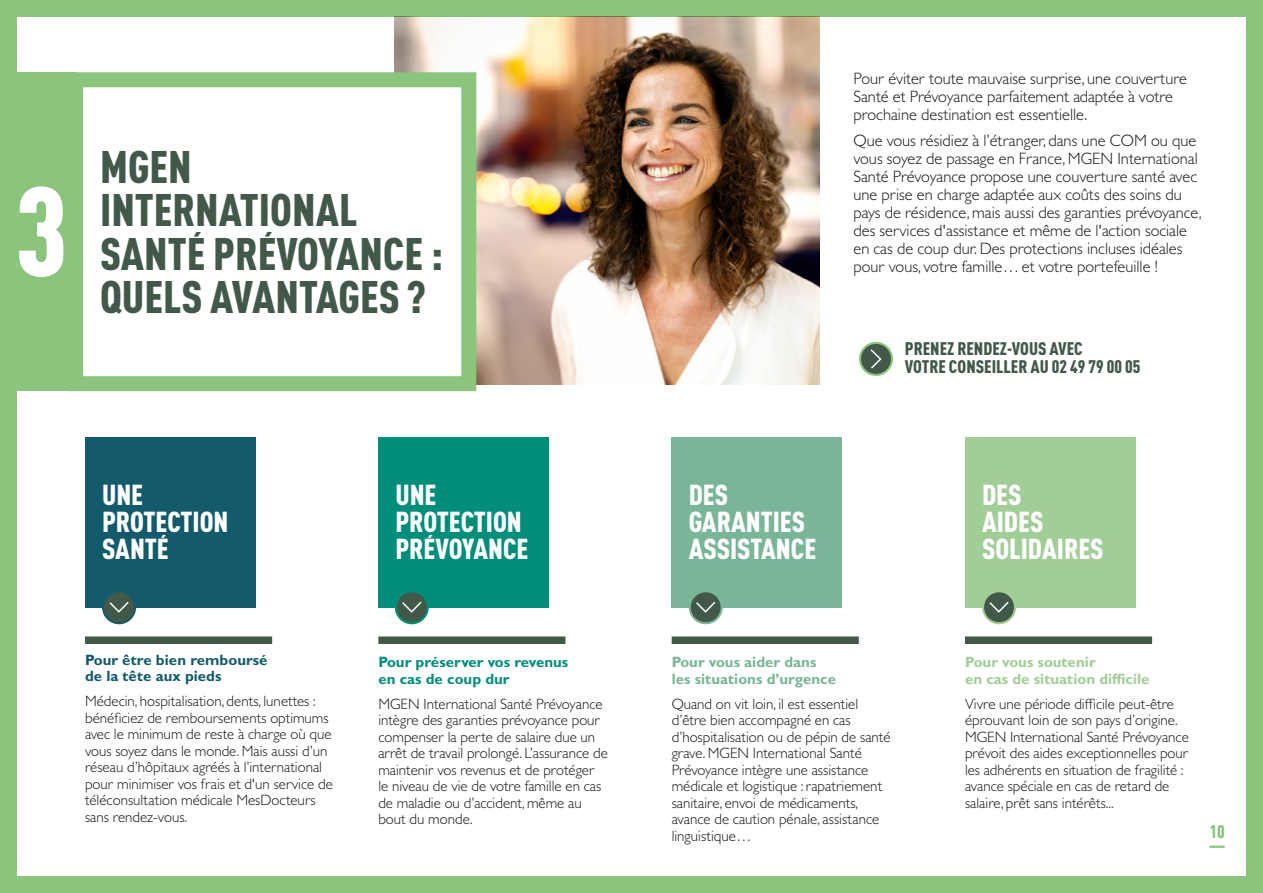
<style>
.page{position:relative;width:1263px;height:893px;background:#8ac47d}
.page>*{position:absolute;margin:0;border:0;box-sizing:border-box;transform-origin:0 0}
.t1{font:124.5px "MGEN Din Pro Condensed Black Modif Intermediaire";color:#fff}
.t2{font:45px/43.5px "MGEN Din Pro Condensed Black Modif Intermediaire";color:#425949}
.t3{font:28.5px/27px "MGEN Din Pro Condensed Black Modif Intermediaire";color:#fff}
.t4{font:18px/18px "MGEN Din Pro Condensed Black Modif Intermediaire";color:#425949}
.t5{font:18px "MGEN Din Pro Condensed Black Modif";color:#8ac47d}
.t6{font:300 16.5px/18px "Mgen Gill Sans MT Pro";color:#181716}
.t7{font:300 15px/16.5px "Mgen Gill Sans MT Pro";color:#181716}
.t8{font:700 15px/16.5px "Mgen Gill Sans MT Pro";color:#a1cd97}
.t9{font:700 15px/16.5px "Mgen Gill Sans MT Pro";color:#79b597}
.t10{font:700 15px/16.5px "Mgen Gill Sans MT Pro";color:#135a6d}
.t11{font:700 15px/16.5px "Mgen Gill Sans MT Pro";color:#008d7a}
</style>
<div class="page">
<div style="left:17px;top:17px;width:1229px;height:859px;background:#fff"></div>
<svg style="left:1209px;top:846px;width:16px;height:2px"></svg>
<img style="left:394px;top:17px;width:425px;height:368px">
<div style="left:76px;top:80px;width:393px;height:304px;background:#fff"></div>
<div style="left:68px;top:72px;width:408px;height:319px;border:15px solid #8ac47d"></div>
<div style="left:85px;top:437px;width:170px;height:170px;background:#135a6d"></div>
<div style="left:378px;top:437px;width:170px;height:170px;background:#008d7a"></div>
<div style="left:672px;top:437px;width:170px;height:170px;background:#79b597"></div>
<div style="left:965px;top:437px;width:170px;height:170px;background:#a1cd97"></div>
<div style="left:102px;top:590px;width:34px;height:34px;background:#135a6d;border-radius:50%"></div>
<div style="left:104px;top:592px;width:30px;height:30px;background:#425949;border-radius:50%"></div>
<svg style="left:109px;top:601px;width:20px;height:12px"></svg>
<div style="left:395px;top:590px;width:34px;height:34px;background:#008d7a;border-radius:50%"></div>
<div style="left:397px;top:592px;width:30px;height:30px;background:#425949;border-radius:50%"></div>
<svg style="left:402px;top:601px;width:20px;height:12px"></svg>
<svg style="left:689px;top:590px;width:34px;height:34px"></svg>
<div style="left:691px;top:592px;width:30px;height:30px;background:#425949;border-radius:50%"></div>
<svg style="left:696px;top:601px;width:20px;height:12px"></svg>
<svg style="left:982px;top:590px;width:34px;height:34px"></svg>
<div style="left:984px;top:592px;width:30px;height:30px;background:#425949;border-radius:50%"></div>
<svg style="left:989px;top:601px;width:20px;height:12px"></svg>
<div style="left:85px;top:636px;width:187px;height:8px;background:#425949"></div>
<div style="left:378px;top:636px;width:187px;height:8px;background:#425949"></div>
<div style="left:672px;top:636px;width:187px;height:8px;background:#425949"></div>
<div style="left:965px;top:636px;width:187px;height:8px;background:#425949"></div>
<svg style="left:859px;top:342px;width:34px;height:34px"></svg>
<div style="left:861px;top:344px;width:30px;height:30px;background:#425949;border-radius:50%"></div>
<svg style="left:870px;top:349px;width:12px;height:20px"></svg>
<div style="left:0;top:72px;width:76px;height:319px;background:#8ac47d"></div>
<h1 class="t1" style="left:15px;top:135px;width:54px">3</h1>
<h2 class="t2" style="left:100px;top:141px;width:345px">MGEN<br>INTERNATIONAL<br>SANTÉ PRÉVOYANCE :<br>QUELS AVANTAGES ?</h2>
<p class="t6" style="left:853px;top:69px;width:335px">Pour éviter toute mauvaise surprise, une couverture<br>Santé et Prévoyance parfaitement adaptée à votre prochaine destination est essentielle.</p>
<p class="t6" style="left:853px;top:131px;width:350px">Que vous résidiez à l’étranger, dans une COM ou que vous soyez de passage en France, MGEN International Santé Prévoyance propose une couverture santé avec une prise en charge adaptée aux coûts des soins du pays de résidence, mais aussi des garanties prévoyance, des services d'assistance et même de l'action sociale en cas de coup dur. Des protections incluses idéales pour vous, votre famille… et votre portefeuille !</p>
<p class="t4" style="left:905px;top:338px;width:237px">PRENEZ RENDEZ-VOUS AVEC<br>VOTRE CONSEILLER AU 02 49 79 00 05</p>
<h3 class="t3" style="left:102px;top:479px;width:128px">UNE<br>PROTECTION<br>SANTÉ</h3>
<h3 class="t3" style="left:395px;top:479px;width:135px">UNE<br>PROTECTION<br>PRÉVOYANCE</h3>
<h3 class="t3" style="left:689px;top:479px;width:129px">DES<br>GARANTIES<br>ASSISTANCE</h3>
<h3 class="t3" style="left:982px;top:479px;width:123px">DES<br>AIDES<br>SOLIDAIRES</h3>
<p class="t10" style="left:85px;top:651px;width:184px">Pour être bien remboursé de la tête aux pieds</p>
<p class="t7" style="left:85px;top:693px;width:249px">Médecin, hospitalisation, dents, lunettes : bénéficiez de remboursements optimums avec le minimum de reste à charge où que vous soyez dans le monde. Mais aussi d’un réseau d’hôpitaux agréés à l’international pour minimiser vos frais et d'un service de téléconsultation médicale MesDocteurs sans rendez-vous.</p>
<p class="t11" style="left:378px;top:654px;width:191px">Pour préserver vos revenus en cas de coup dur</p>
<p class="t7" style="left:378px;top:695px;width:231px">MGEN International Santé Prévoyance intègre des garanties prévoyance pour compenser la perte de salaire due un arrêt de travail prolongé. L’assurance de maintenir vos revenus et de protéger le niveau de vie de votre famille en cas de maladie ou d’accident, même au bout du monde.</p>
<p class="t9" style="left:672px;top:654px;width:166px">Pour vous aider dans les situations d’urgence</p>
<p class="t7" style="left:672px;top:695px;width:220px">Quand on vit loin, il est essentiel d’être bien accompagné en cas d’hospitalisation ou de pépin de santé grave. MGEN International Santé Prévoyance intègre une assistance médicale et logistique : rapatriement sanitaire, envoi de médicaments, avance de caution pénale, assistance linguistique…</p>
<p class="t8" style="left:965px;top:654px;width:186px">Pour vous soutenir<br>en cas de situation difficile</p>
<p class="t7" style="left:965px;top:695px;width:225px">Vivre une période difficile peut-être éprouvant loin de son pays d’origine.<br>MGEN International Santé Prévoyance prévoit des aides exceptionnelles pour les adhérents en situation de fragilité : avance spéciale en cas de retard de salaire, prêt sans intérêts...</p>
<p class="t5" style="left:1209px;top:817px;width:17px">10</p>
</div>
